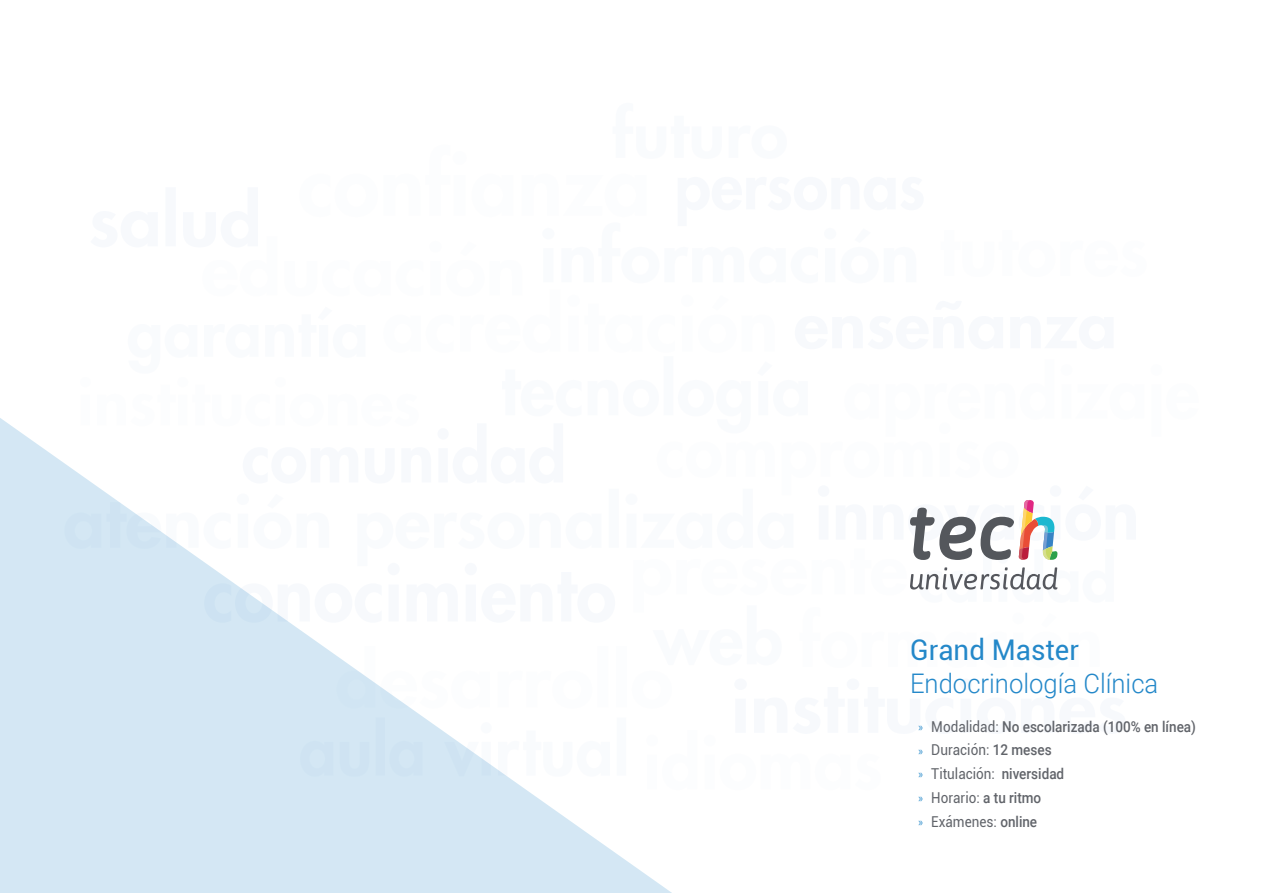
<style>
.page{position:relative;width:1263px;height:893px;background:#fff}
.page>*{position:absolute;margin:0;border:0;box-sizing:border-box;transform-origin:0 0}
.t1{font:28.5px "Roboto";color:#2488c9}
.t2{font:300 27px "Roboto";color:#2488c9;scale:.95 1}
.t3{font:500 15px/23.7px "Roboto";color:#61646a;scale:.9 1}
.s1{font-family:"Myriad Pro";font-weight:400;font-size:12px;color:#2488c9}
.s2{font-weight:400}
</style>
<div class="page">
<svg style="left:0;top:418px;width:672px;height:475px;fill:#d4e7f4"></svg>
<svg style="left:64px;top:418px;width:994px;height:372px"></svg>
<h1 class="t1" style="left:910px;top:630px;width:170px">Grand Master</h1>
<h2 class="t2" style="left:910px;top:664px;width:263px">Endocrinología Clínica</h2>
<p class="t3" style="left:918px;top:714px;width:310px"><span class="s1">»</span> <span class="s2">Modalidad:</span> No escolarizada (100% en línea) <span class="s1">»</span> <span class="s2">Duración:</span> 12 meses<br><span class="s1">»</span> <span class="s2">Titulación:</span> niversidad<br><span class="s1">»</span> <span class="s2">Horario:</span> a tu ritmo<br><span class="s1">»</span> <span class="s2">Exámenes:</span> online</p>
</div>
